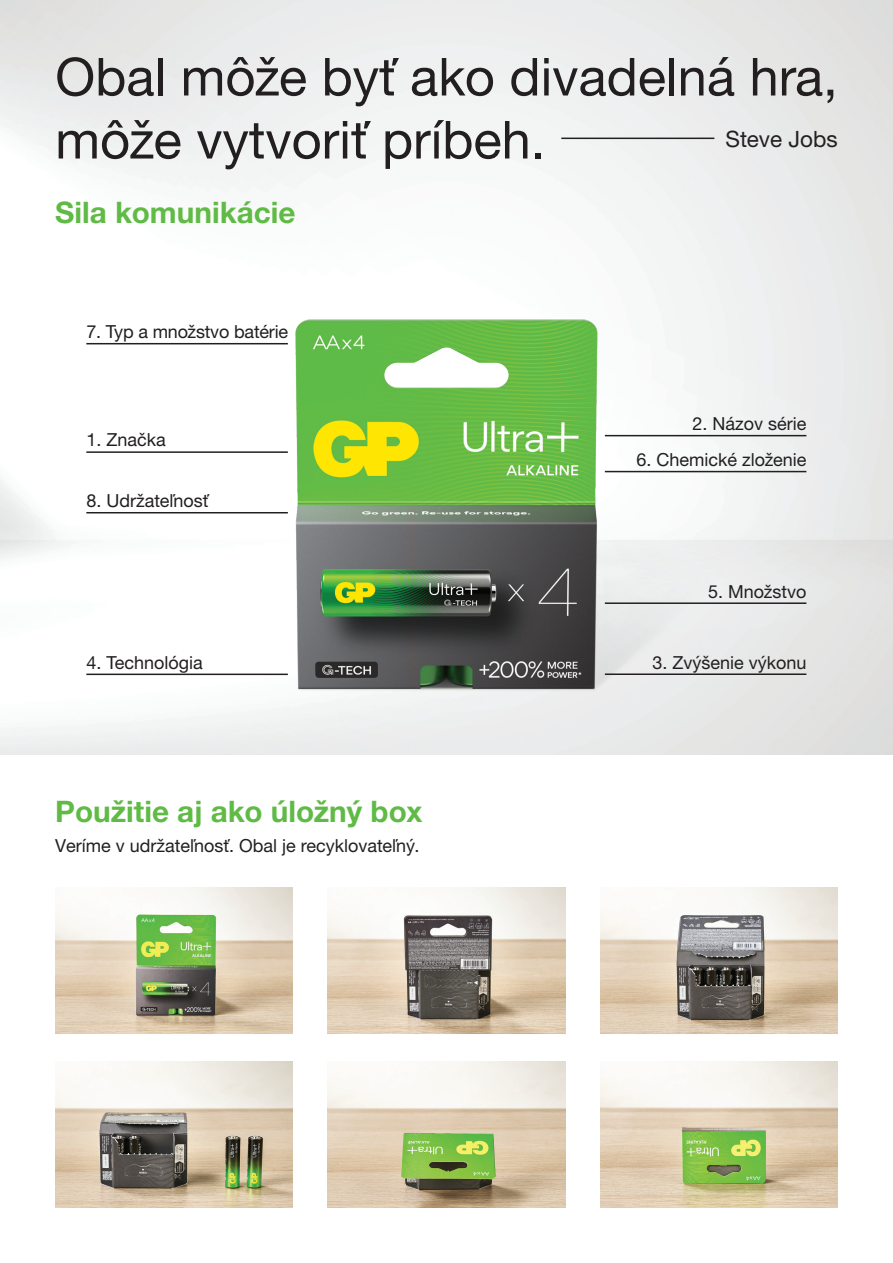
<style>
.page{position:relative;width:893px;height:1263px;background:#fff}
.page>*{position:absolute;margin:0;border:0;box-sizing:border-box;transform-origin:0 0}
.t1{font:52.5px/63px "Helvetica Neue World 55 Roman";color:#231f20}
.t2{font:700 29.7px "Helvetica Neue World 75";color:#60bb46}
.t3{font:22.5px "Helvetica Neue World 55 Roman";color:#231f20}
.t4{font:18px "Helvetica Neue World 55 Roman";color:#231f20}
</style>
<div class="page">
<img style="left:55px;top:888px;width:238px;height:146px">
<img style="left:86px;top:243px;width:720px;height:512px">
<hr style="left:561px;top:138px;width:153px;height:1px;background:#231f20">
<hr style="left:86px;top:343px;width:202px;height:1px;background:#231f20">
<hr style="left:605px;top:435px;width:201px;height:1px;background:#231f20">
<hr style="left:605px;top:471px;width:201px;height:1px;background:#231f20">
<hr style="left:605px;top:602px;width:201px;height:2px;background:#231f20">
<hr style="left:605px;top:673px;width:201px;height:2px;background:#231f20">
<hr style="left:86px;top:451px;width:202px;height:2px;background:#231f20">
<hr style="left:86px;top:512px;width:202px;height:1px;background:#231f20">
<hr style="left:86px;top:674px;width:202px;height:1px;background:#231f20">
<img style="left:328px;top:888px;width:237px;height:146px">
<img style="left:600px;top:888px;width:238px;height:146px">
<img style="left:55px;top:1062px;width:238px;height:146px">
<img style="left:328px;top:1062px;width:237px;height:146px">
<img style="left:600px;top:1062px;width:238px;height:146px">
<p class="t1" style="left:55px;top:46px;width:784px">Obal môže byť ako divadelná hra, môže vytvoriť príbeh.</p>
<p class="t2" style="left:55px;top:195px;width:242px">Sila komunikácie</p>
<p class="t3" style="left:725px;top:126px;width:114px">Steve Jobs</p>
<p class="t4" style="left:86px;top:321px;width:203px">7. Typ a množstvo batérie</p>
<p class="t4" style="left:86px;top:430px;width:81px">1. Značka</p>
<p class="t4" style="left:86px;top:490px;width:124px">8. Udržateľnosť</p>
<p class="t4" style="left:86px;top:652px;width:118px">4. Technológia</p>
<p class="t2" style="left:55px;top:794px;width:369px">Použitie aj ako úložný box</p>
<p class="t4" style="left:55px;top:835px;width:366px">Veríme v udržateľnosť. Obal je recyklovateľný.</p>
<p class="t4" style="left:692px;top:413px;width:115px">2. Názov série</p>
<p class="t4" style="left:636px;top:449px;width:171px">6. Chemické zloženie</p>
<p class="t4" style="left:708px;top:581px;width:100px">5. Množstvo</p>
<p class="t4" style="left:653px;top:652px;width:155px">3. Zvýšenie výkonu</p>
</div>
